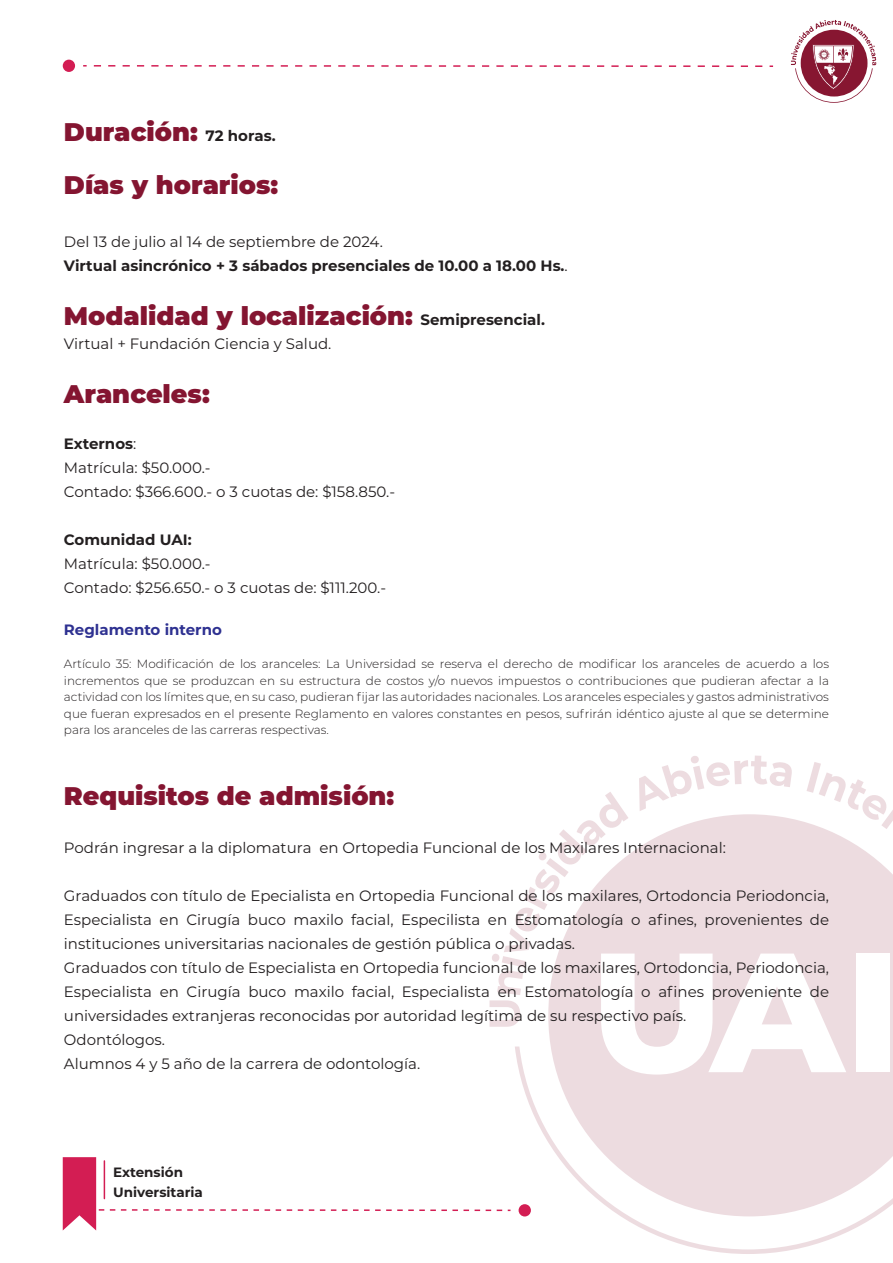
<style>
.page{position:relative;width:893px;height:1263px;background:#fff}
.page>*{position:absolute;margin:0;border:0;box-sizing:border-box;transform-origin:0 0}
.t1{font:900 25.5px/52.5px "Montserrat";color:#841531}
.t2{font:15px/24px "Montserrat";color:#231f20}
.t3{font:700 15px/24px "Montserrat";color:#231f20}
.t4{font:700 15px "Montserrat";color:#2e3191}
.t5{font:700 13.5px/20.9px "Montserrat";color:#231f20}
.t6{font:300 12px/16.5px "Montserrat";color:#231f20;text-align:justify}
.s1{font-weight:700;font-size:15px;color:#231f20}
.s2{font-weight:400}
.s3{font-weight:700}
</style>
<div class="page">
<svg style="left:518px;top:1074px;width:375px;height:180px;fill:#eddce0"></svg>
<svg style="left:489px;top:755px;width:404px;height:319px"></svg>
<div style="left:856px;top:953px;width:33px;height:119px;background:#fff"></div>
<div style="left:519px;top:1204px;width:12px;height:12px;background:#d31d53;border-radius:50%"></div>
<svg style="left:791px;top:20px;width:85px;height:83px"></svg>
<svg style="left:63px;top:1157px;width:439px;height:73px"></svg>
<svg style="left:94px;top:65px;width:679px;height:2px"></svg>
<div style="left:63px;top:60px;width:12px;height:12px;background:#d31d53;border-radius:50%"></div>
<h1 class="t1" style="left:64px;top:104px;width:216px">Duración: <span class="s1">72 horas.<br></span>Días y horarios:</h1>
<p class="t3" style="left:64px;top:229px;width:505px"><span class="s2">Del 13 de julio al 14 de septiembre de 2024.<br></span>Virtual asincrónico + 3 sábados presenciales de 10.00 a 18.00 Hs.<span class="s2">.</span></p>
<h1 class="t1" style="left:64px;top:288px;width:483px">Modalidad y localización: <span class="s1">Semipresencial.</span></h1>
<p class="t2" style="left:64px;top:331px;width:269px">Virtual + Fundación Ciencia y Salud.</p>
<h1 class="t1" style="left:64px;top:366px;width:147px">Aranceles:</h1>
<p class="t2" style="left:64px;top:431px;width:333px"><span class="s3">Externos</span>:<br>Matrícula: $50.000.-<br>Contado: $366.600.- o 3 cuotas de: $158.850.-</p>
<p class="t3" style="left:64px;top:527px;width:129px">Comunidad UAI:</p>
<p class="t2" style="left:64px;top:551px;width:324px">Matrícula: $50.000.-<br>Contado: $256.650.- o 3 cuotas de: $111.200.-</p>
<p class="t4" style="left:64px;top:619px;width:160px">Reglamento interno</p>
<p class="t6" style="left:64px;top:655px;width:767px">Artículo 35: Modificación de los aranceles: La Universidad se reserva el derecho de modificar los aranceles de acuerdo a los incrementos que se produzcan en su estructura de costos y/o nuevos impuestos o contribuciones que pudieran afectar a la actividad con los límites que, en su caso, pudieran fijar las autoridades nacionales. Los aranceles especiales y gastos administrativos que fueran expresados en el presente Reglamento en valores constantes en pesos, sufrirán idéntico ajuste al que se determine para los aranceles de las carreras respectivas.</p>
<h1 class="t1" style="left:64px;top:768px;width:332px">Requisitos de admisión:</h1>
<p class="t2" style="left:64px;top:835px;width:663px">Podrán ingresar a la diplomatura en Ortopedia Funcional de los Maxilares Internacional:</p>
<p class="t2" style="left:64px;top:883px;width:767px">Graduados con título de Epecialista en Ortopedia Funcional de los maxilares, Ortodoncia Periodoncia, Especialista en Cirugía buco maxilo facial, Especilista en Estomatología o afines, provenientes de instituciones universitarias nacionales de gestión pública o privadas.<br>Graduados con título de Especialista en Ortopedia funcional de los maxilares, Ortodoncia, Periodoncia, Especialista en Cirugía buco maxilo facial, Especialista en Estomatología o afines proveniente de universidades extranjeras reconocidas por autoridad legítima de su respectivo país.<br>Odontólogos.<br>Alumnos 4 y 5 año de la carrera de odontología.</p>
<p class="t5" style="left:113px;top:1160px;width:91px">Extensión<br>Universitaria</p>
</div>
